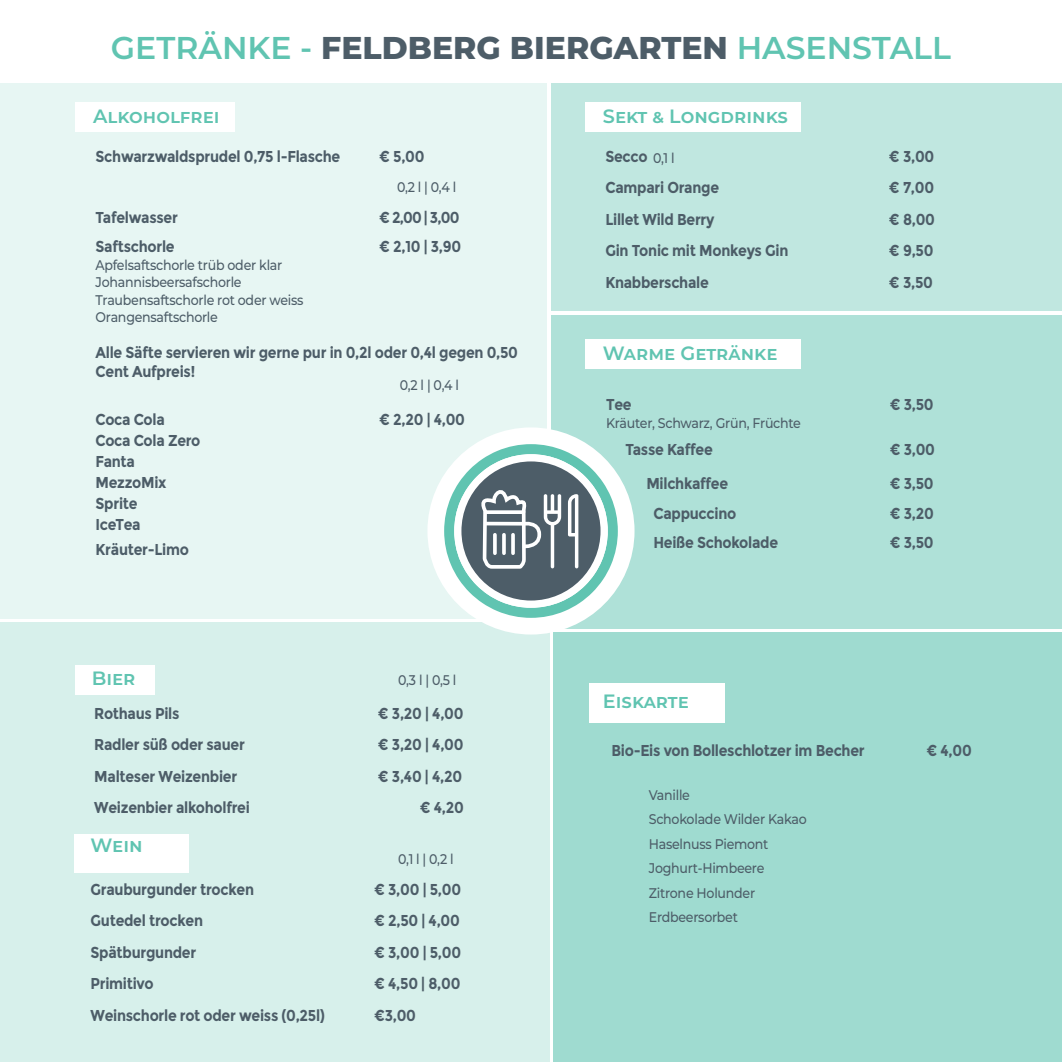
<style>
.page{position:relative;width:1062px;height:1062px;background:#fff}
.page>*{position:absolute;margin:0;border:0;box-sizing:border-box;transform-origin:0 0}
.t1{font:600 31.5px "Montserrat";color:#60c4b1}
.t2{font:600 19.25px "Montserrat";color:#60c4b1}
.t3{font:700 15.75px/21px "Montserrat";letter-spacing:-.02em;color:#4d5d68;scale:.9 1}
.t4{font:500 14px/24.5px "Montserrat";letter-spacing:-.02em;color:#4d5d68;scale:.9 1}
.s1{font-weight:800;color:#4d5d68}
</style>
<div class="page">
<div style="left:0;top:84px;width:547px;height:535px;background:#e7f6f3"></div>
<div style="left:551px;top:83px;width:511px;height:227px;background:#c0e7e0"></div>
<div style="left:553px;top:632px;width:509px;height:430px;background:#9fdbd0"></div>
<div style="left:551px;top:315px;width:511px;height:313px;background:#afe1d8"></div>
<div style="left:0;top:623px;width:549px;height:439px;background:#d7f0eb"></div>
<div style="left:427px;top:427px;width:207px;height:207px;background:#fff;border-radius:50%"></div>
<svg style="left:444px;top:444px;width:174px;height:618px"></svg>
<svg style="left:493px;top:535px;width:4px;height:18px"></svg>
<svg style="left:502px;top:535px;width:4px;height:18px"></svg>
<svg style="left:511px;top:535px;width:4px;height:18px"></svg>
<div style="left:76px;top:102px;width:159px;height:30px;background:#fff"></div>
<div style="left:76px;top:665px;width:79px;height:29px;background:#fff"></div>
<div style="left:585px;top:102px;width:216px;height:30px;background:#fff"></div>
<div style="left:585px;top:339px;width:216px;height:29px;background:#fff"></div>
<div style="left:74px;top:833px;width:115px;height:39px;background:#fff"></div>
<div style="left:589px;top:683px;width:135px;height:40px;background:#fff"></div>
<h1 class="t1" style="left:111px;top:25px;width:841px">GETRÄNKE - <span class="s1">FELDBERG BIERGARTEN</span> HASENSTALL</h1>
<p class="t2" style="left:93px;top:103px;width:128px">Alkoholfrei</p>
<p class="t3" style="left:95px;top:146px;width:273px">Schwarzwaldsprudel 0,75 l-Flasche</p>
<p class="t3" style="left:379px;top:146px;width:52px">€ 5,00</p>
<p class="t4" style="left:397px;top:174px;width:67px">0,2 l | 0,4 l</p>
<p class="t3" style="left:95px;top:207px;width:93px">Tafelwasser</p>
<p class="t3" style="left:379px;top:207px;width:91px">€ 2,00 | 3,00</p>
<p class="t3" style="left:95px;top:236px;width:89px">Saftschorle</p>
<p class="t3" style="left:379px;top:236px;width:93px">€ 2,10 | 3,90</p>
<p class="t4" style="left:95px;top:255px;width:232px;line-height:17.5px">Apfelsaftschorle trüb oder klar<br>Johannisbeersafschorle<br>Traubensaftschorle rot oder weiss<br>Orangensaftschorle</p>
<p class="t3" style="left:95px;top:343px;width:471px;line-height:18.9px">Alle Säfte servieren wir gerne pur in 0,2l oder 0,4l gegen 0,50<br>Cent Aufpreis!</p>
<p class="t3" style="left:95px;top:409px;width:78px">Coca Cola</p>
<p class="t3" style="left:379px;top:409px;width:97px">€ 2,20 | 4,00</p>
<p class="t3" style="left:95px;top:430px;width:118px">Coca Cola Zero<br>Fanta<br>MezzoMix<br>Sprite<br>IceTea</p>
<p class="t3" style="left:95px;top:538px;width:105px">Kräuter-Limo</p>
<p class="t4" style="left:400px;top:372px;width:67px">0,2 l | 0,4 l</p>
<p class="t2" style="left:92px;top:664px;width:45px">Bier</p>
<p class="t4" style="left:398px;top:667px;width:66px">0,3 l | 0,5 l</p>
<p class="t3" style="left:94px;top:702px;width:96px">Rothaus Pils</p>
<p class="t3" style="left:378px;top:702px;width:97px">€ 3,20 | 4,00</p>
<p class="t3" style="left:94px;top:734px;width:169px">Radler süß oder sauer</p>
<p class="t3" style="left:378px;top:734px;width:97px">€ 3,20 | 4,00</p>
<p class="t3" style="left:94px;top:765px;width:160px">Malteser Weizenbier</p>
<p class="t3" style="left:378px;top:765px;width:95px">€ 3,40 | 4,20</p>
<p class="t3" style="left:94px;top:797px;width:174px">Weizenbier alkoholfrei</p>
<p class="t3" style="left:420px;top:797px;width:50px">€ 4,20</p>
<p class="t2" style="left:91px;top:832px;width:54px">Wein</p>
<p class="t4" style="left:398px;top:845px;width:63px">0,1 l | 0,2 l</p>
<p class="t3" style="left:91px;top:879px;width:183px">Grauburgunder trocken</p>
<p class="t3" style="left:374px;top:879px;width:98px">€ 3,00 | 5,00</p>
<p class="t3" style="left:91px;top:910px;width:126px">Gutedel trocken</p>
<p class="t3" style="left:374px;top:910px;width:97px">€ 2,50 | 4,00</p>
<p class="t3" style="left:91px;top:942px;width:119px">Spätburgunder</p>
<p class="t3" style="left:374px;top:942px;width:98px">€ 3,00 | 5,00</p>
<p class="t3" style="left:91px;top:973px;width:72px">Primitivo</p>
<p class="t3" style="left:374px;top:973px;width:97px">€ 4,50 | 8,00</p>
<p class="t3" style="left:91px;top:1005px;width:262px">Weinschorle rot oder weiss (0,25l)</p>
<p class="t3" style="left:374px;top:1005px;width:48px">€3,00</p>
<p class="t2" style="left:603px;top:103px;width:186px">Sekt &amp; Longdrinks</p>
<p class="t3" style="left:605px;top:146px;width:48px">Secco</p>
<p class="t3" style="left:889px;top:146px;width:52px">€ 3,00</p>
<p class="t3" style="left:605px;top:177px;width:128px">Campari Orange</p>
<p class="t3" style="left:889px;top:177px;width:52px">€ 7,00</p>
<p class="t3" style="left:605px;top:209px;width:123px">Lillet Wild Berry</p>
<p class="t3" style="left:889px;top:209px;width:53px">€ 8,00</p>
<p class="t3" style="left:605px;top:240px;width:205px">Gin Tonic mit Monkeys Gin</p>
<p class="t3" style="left:889px;top:240px;width:51px">€ 9,50</p>
<p class="t3" style="left:605px;top:272px;width:116px">Knabberschale</p>
<p class="t3" style="left:889px;top:272px;width:50px">€ 3,50</p>
<p class="t4" style="left:653px;top:145px;width:25px">0,1 l</p>
<p class="t2" style="left:603px;top:339px;width:176px">Warme Getränke</p>
<p class="t3" style="left:606px;top:393px;width:30px">Tee</p>
<p class="t3" style="left:889px;top:393px;width:50px">€ 3,50</p>
<p class="t4" style="left:606px;top:410px;width:218px">Kräuter, Schwarz, Grün, Früchte</p>
<p class="t3" style="left:625px;top:439px;width:99px">Tasse Kaffee</p>
<p class="t3" style="left:889px;top:439px;width:52px">€ 3,00</p>
<p class="t3" style="left:646px;top:473px;width:92px">Milchkaffee</p>
<p class="t3" style="left:889px;top:473px;width:50px">€ 3,50</p>
<p class="t3" style="left:653px;top:503px;width:94px">Cappuccino</p>
<p class="t3" style="left:889px;top:503px;width:51px">€ 3,20</p>
<p class="t3" style="left:653px;top:532px;width:140px">Heiße Schokolade</p>
<p class="t3" style="left:889px;top:532px;width:50px">€ 3,50</p>
<p class="t2" style="left:603px;top:688px;width:87px">Eiskarte</p>
<p class="t3" style="left:611px;top:740px;width:283px">Bio-Eis von Bolleschlotzer im Becher</p>
<p class="t3" style="left:926px;top:740px;width:52px">€ 4,00</p>
<p class="t4" style="left:649px;top:781px;width:177px">Vanille<br>Schokolade Wilder Kakao<br>Haselnuss Piemont<br>Joghurt-Himbeere<br>Zitrone Holunder<br>Erdbeersorbet</p>
</div>
